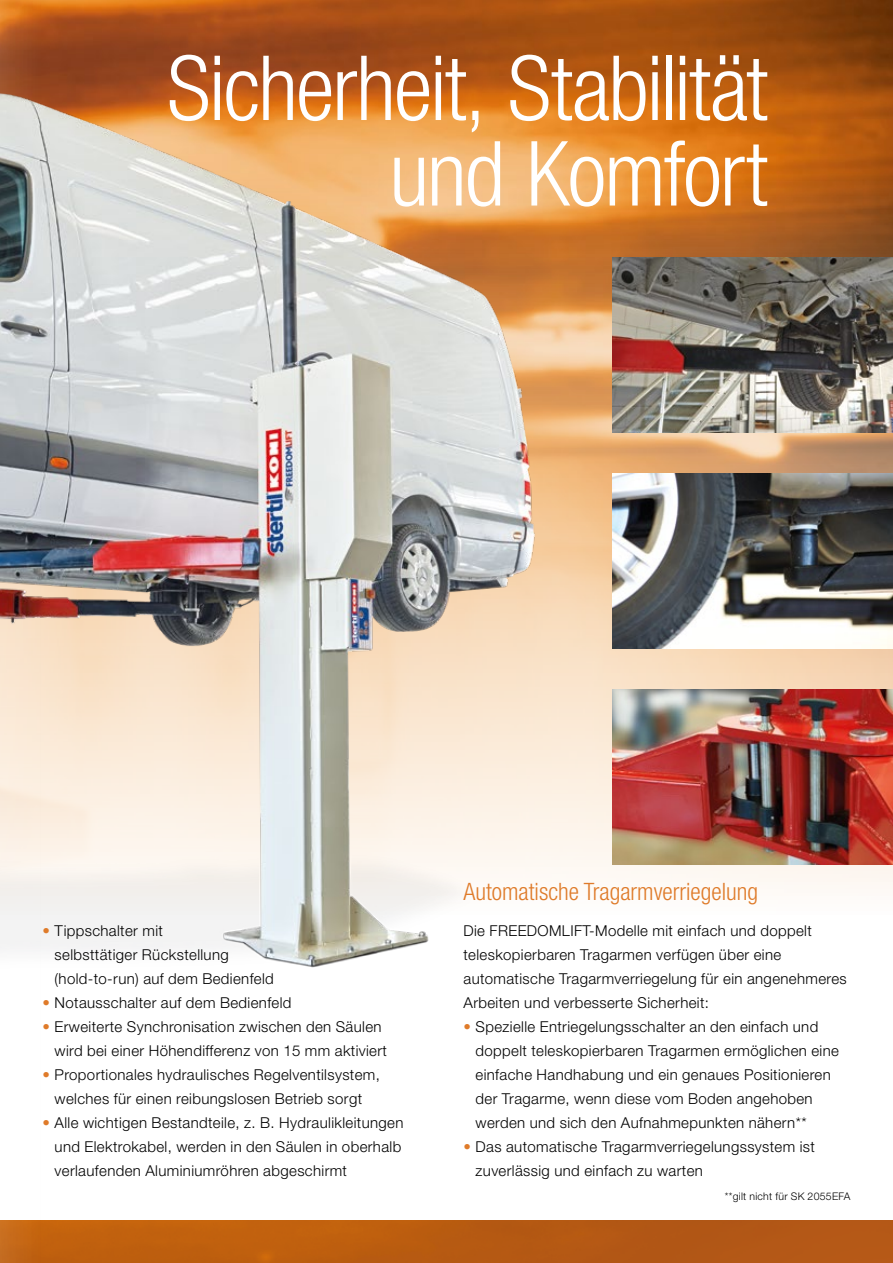
<style>
.page{position:relative;width:893px;height:1263px;background:#fff}
.page>*{position:absolute;margin:0;border:0;box-sizing:border-box;transform-origin:0 0}
.t1{font:300 condensed 90px/85.5px "Helvetica Neue LT Std";letter-spacing:-.02em;color:#fff;text-align:right}
.t2{font:300 condensed 24px "Helvetica Neue LT Std";color:#df7b2a}
.t3{font:300 15px/24px "Helvetica Neue LT Std";letter-spacing:.025em;color:#000}
.t4{font:300 10.5px "Helvetica Neue LT Std";letter-spacing:.025em;color:#000}
.s1{font-weight:400;color:#df7b2a}
</style>
<div class="page">
<img style="left:825px;top:0;width:68px;height:889px">
<img style="left:60px;top:1220px;width:833px;height:43px">
<img style="left:0;top:1220px;width:60px;height:43px">
<img style="left:0;top:0;width:825px;height:968px">
<img style="left:612px;top:258px;width:281px;height:174px">
<img style="left:612px;top:474px;width:281px;height:174px">
<img style="left:612px;top:690px;width:281px;height:174px">
<h1 class="t1" style="left:167px;top:45px;width:602px">Sicherheit, Stabilität und Komfort</h1>
<p class="t3" style="left:55px;top:918px;width:221px;text-indent:-12px"><span class="s1">•</span> Tippschalter mit<br>selbsttätiger Rückstellung (hold-to-run) auf dem Bedienfeld</p>
<p class="t3" style="left:43px;top:990px;width:250px"><span class="s1">•</span> Notausschalter auf dem Bedienfeld</p>
<p class="t3" style="left:55px;top:1014px;width:334px;text-indent:-12px"><span class="s1">•</span> Erweiterte Synchronisation zwischen den Säulen wird bei einer Höhendifferenz von 15 mm aktiviert</p>
<p class="t3" style="left:43px;top:1062px;width:339px;text-align:center"><span class="s1">•</span> Proportionales hydraulisches Regelventilsystem, welches für einen reibungslosen Betrieb sorgt</p>
<p class="t3" style="left:55px;top:1110px;width:350px;text-indent:-12px"><span class="s1">•</span> Alle wichtigen Bestandteile, z. B. Hydraulikleitungen und Elektrokabel, werden in den Säulen in oberhalb verlaufenden Aluminiumröhren abgeschirmt</p>
<h2 class="t2" style="left:463px;top:878px;width:296px">Automatische Tragarmverriegelung</h2>
<p class="t3" style="left:463px;top:918px;width:385px">Die FREEDOMLIFT-Modelle mit einfach und doppelt teleskopierbaren Tragarmen verfügen über eine automatische Tragarmverriegelung für ein angenehmeres Arbeiten und verbesserte Sicherheit:</p>
<p class="t3" style="left:476px;top:1014px;width:365px;text-indent:-12px"><span class="s1">•</span> Spezielle Entriegelungsschalter an den einfach und doppelt teleskopierbaren Tragarmen ermöglichen eine einfache Handhabung und ein genaues Positionieren der Tragarme, wenn diese vom Boden angehoben werden und sich den Aufnahmepunkten nähern**</p>
<p class="t3" style="left:476px;top:1134px;width:341px;text-indent:-12px"><span class="s1">•</span> Das automatische Tragarmverriegelungssystem ist zuverlässig und einfach zu warten</p>
<p class="t4" style="left:725px;top:1190px;width:127px">**gilt nicht für SK 2055EFA</p>
</div>
